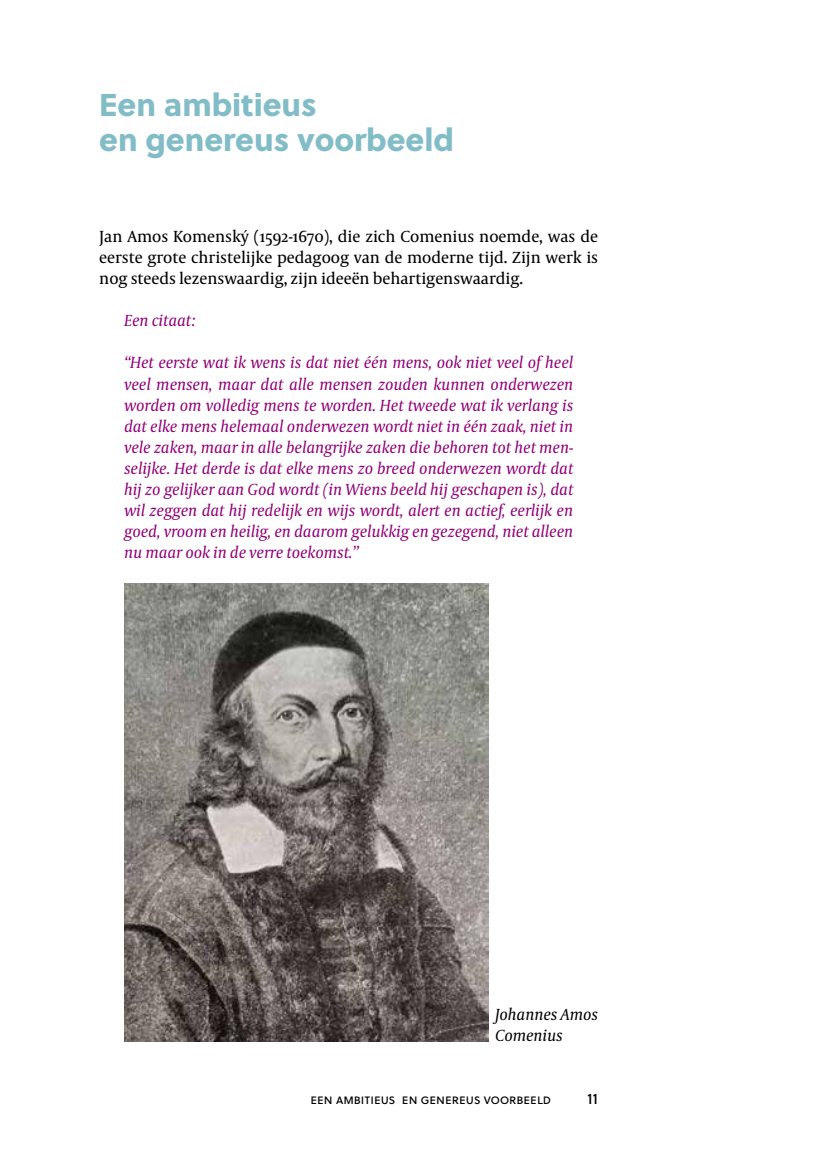
<style>
.page{position:relative;width:819px;height:1166px;background:#fff}
.page>*{position:absolute;margin:0;border:0;box-sizing:border-box;transform-origin:0 0}
.t1{font:31.5px/35px "Soleil Xb";color:#82bdc7}
.t2{font:17.5px "Soleil";color:#000}
.t3{font:italic 16.45px/21px "Capitolium News 2";letter-spacing:-.005em;color:#900078;text-align:justify}
.t4{font:16.45px/21px "Capitolium News 2";letter-spacing:-.005em;color:#000;text-align:justify}
.t5{font:italic 16.45px/21px "Capitolium News 2";letter-spacing:-.005em;color:#000}
.t6{font:13.12px "Soleil";color:#000}
</style>
<div class="page">
<img style="left:124px;top:583px;width:364px;height:459px">
<h1 class="t1" style="left:99px;top:86px;width:356px">Een ambitieus<br>en genereus voorbeeld</h1>
<p class="t4" style="left:99px;top:226px;width:500px">Jan Amos Komenský (1592-1670), die zich Comenius noemde, was de eerste grote christelijke pedagoog van de moderne tijd. Zijn werk is nog steeds lezenswaardig, zijn ideeën behartigenswaardig.</p>
<p class="t3" style="left:124px;top:310px;width:73px">Een citaat:</p>
<p class="t3" style="left:124px;top:352px;width:450px">“Het eerste wat ik wens is dat niet één mens, ook niet veel of heel veel mensen, maar dat alle mensen zouden kunnen onderwezen worden om volledig mens te worden. Het tweede wat ik verlang is dat elke mens helemaal onderwezen wordt niet in één zaak, niet in vele zaken, maar in alle belangrijke zaken die behoren tot het men&shy;selijke. Het derde is dat elke mens zo breed onderwezen wordt dat hij zo gelijker aan God wordt (in Wiens beeld hij geschapen is), dat wil zeggen dat hij redelijk en wijs wordt, alert en actief, eerlijk en goed, vroom en heilig, en daarom gelukkig en gezegend, niet alleen nu maar ook in de verre toekomst.”</p>
<p class="t5" style="left:495px;top:1003px;width:104px">Johannes Amos<br>Comenius</p>
<p class="t6" style="left:310px;top:1089px;width:242px">Een ambitieus en genereus voorbeeld</p>
<p class="t2" style="left:587px;top:1084px;width:13px">11</p>
</div>
